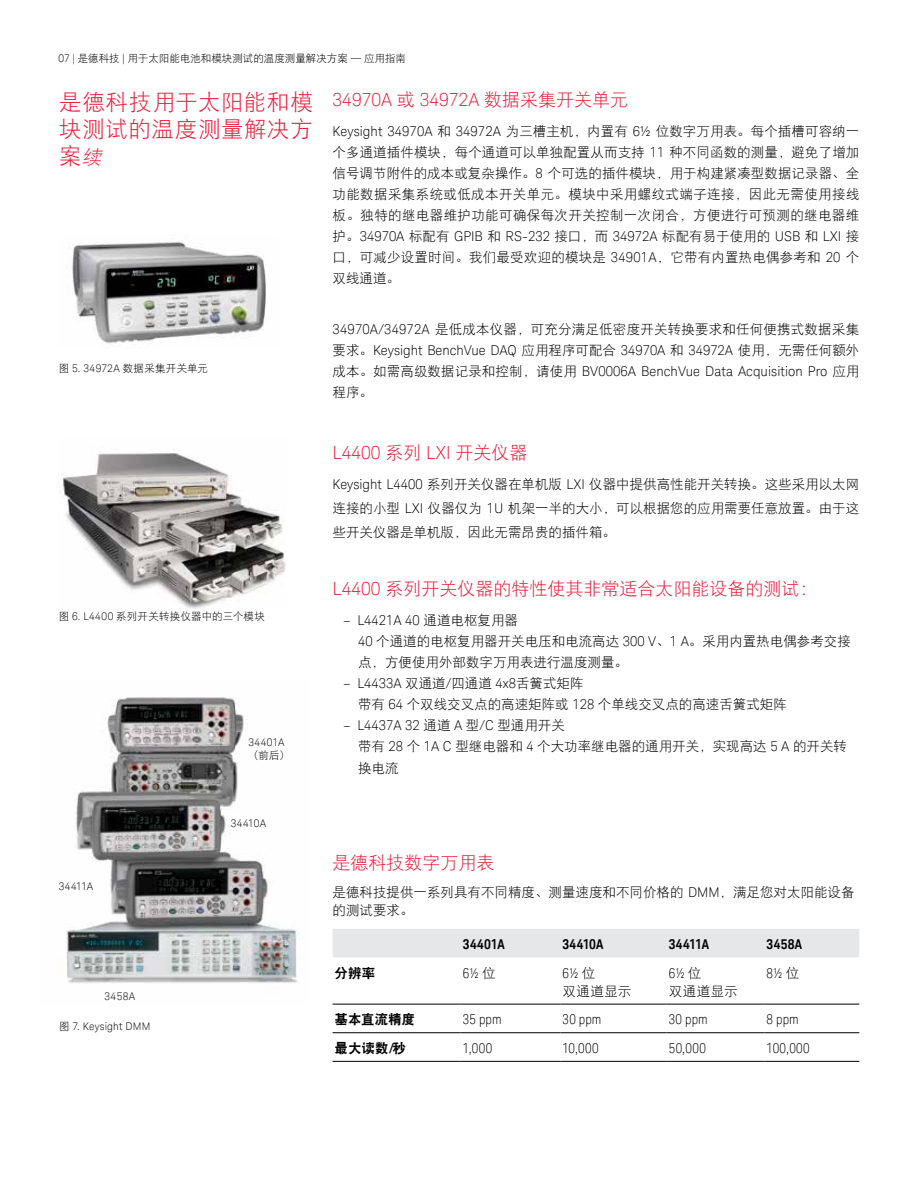
<style>
.page{position:relative;width:918px;height:1188px;background:#fff}
.page>*{position:absolute;margin:0;border:0;box-sizing:border-box;transform-origin:0 0}
.t1{font:22.5px/27px "DFP Hei W3";letter-spacing:.025em;color:#ed1936;text-align:justify}
.t2{font:18px "DFP Hei W3";color:#ed1936}
.t3{font:300 18px "Keysight Sans";color:#ed1936}
.t4{font:13.5px/21px "DFP Hei W3";color:#000}
.t5{font:300 13.5px/21px "Keysight Sans";color:#000}
.t6{font:300 condensed 13.5px "Keysight Sans";letter-spacing:.02em;color:#000}
.t7{font:700 13.5px "Keysight Sans Condensed";letter-spacing:.02em;color:#000}
.t8{font:13.5px "DFP Hei W9";color:#000}
.t9{font:10.5px "DFP Hei W3";color:#000}
.t10{font:300 10.5px "Keysight Sans";letter-spacing:.02em;color:#000}
.t11{font:10.5px "DFP Hei W3";letter-spacing:.03em;color:#000}
.s1{font-family:"Keysight Sans";font-weight:300}
.s2{font-style:italic;font-size:19.5px}
.s3{font-family:"DFP Hei W3";font-weight:400}
.s4{font-family:"DFP Hei W3";font-weight:400;font-stretch:normal}
.s5{font-family:"Keysight Sans Condensed";font-weight:700}
</style>
<div class="page">
<img style="left:72px;top:241px;width:194px;height:103px">
<img style="left:62px;top:450px;width:224px;height:159px">
<div style="left:333px;top:929px;width:526px;height:28px;background:#e6e7e8"></div>
<hr style="left:333px;top:1004px;width:128px;height:1px;background:#000">
<hr style="left:461px;top:1004px;width:99px;height:1px;background:#000">
<hr style="left:560px;top:1004px;width:107px;height:1px;background:#000">
<hr style="left:667px;top:1004px;width:98px;height:1px;background:#000">
<hr style="left:765px;top:1004px;width:94px;height:1px;background:#000">
<hr style="left:333px;top:1032px;width:128px;height:1px;background:#000">
<hr style="left:461px;top:1032px;width:99px;height:1px;background:#000">
<hr style="left:560px;top:1032px;width:107px;height:1px;background:#000">
<hr style="left:667px;top:1032px;width:98px;height:1px;background:#000">
<hr style="left:765px;top:1032px;width:94px;height:1px;background:#000">
<hr style="left:333px;top:1061px;width:128px;height:1px;background:#000">
<hr style="left:461px;top:1061px;width:99px;height:1px;background:#000">
<hr style="left:560px;top:1061px;width:107px;height:1px;background:#000">
<hr style="left:667px;top:1061px;width:98px;height:1px;background:#000">
<hr style="left:765px;top:1061px;width:94px;height:1px;background:#000">
<img style="left:66px;top:697px;width:234px;height:286px">
<p class="t9" style="left:59px;top:52px;width:349px"><span class="s1">07 |</span> 是德科技 <span class="s1">|</span> 用于太阳能电池和模块测试的温度测量解决方案 — 应用指南</p>
<h1 class="t1" style="left:59px;top:88px;width:255px">是德科技用于太阳能和模块测试的温度测量解决方案<span class="s2">续</span></h1>
<p class="t11" style="left:59px;top:363px;width:151px">图 <span class="s1">5. 34972A</span> 数据采集开关单元</p>
<p class="t9" style="left:59px;top:611px;width:208px">图 <span class="s1">6. L4400</span> 系列开关转换仪器中的三个模块</p>
<p class="t10" style="left:248px;top:736px;width:38px">34401A</p>
<p class="t9" style="left:248px;top:750px;width:43px">（前后）</p>
<p class="t10" style="left:59px;top:880px;width:36px">34411A</p>
<p class="t10" style="left:104px;top:990px;width:32px">3458A</p>
<p class="t10" style="left:59px;top:1021px;width:93px"><span class="s3">图</span> 7. Keysight DMM</p>
<p class="t10" style="left:231px;top:817px;width:37px">34410A</p>
<h2 class="t3" style="left:333px;top:89px;width:297px">34970A <span class="s3">或</span> 34972A <span class="s3">数据采集开关单元</span></h2>
<p class="t4" style="left:333px;top:121px;width:528px;text-align:justify"><span class="s1">Keysight 34970A</span> 和 <span class="s1">34972A</span> 为三槽主机，内置有 <span class="s1">6½</span> 位数字万用表。每个插槽可容纳一个多通道插件模块，每个通道可以单独配置从而支持 <span class="s1">11</span> 种不同函数的测量，避免了增加信号调节附件的成本或复杂操作。<span class="s1">8</span> 个可选的插件模块，用于构建紧凑型数据记录器、全功能数据采集系统或低成本开关单元。模块中采用螺纹式端子连接，因此无需使用接线板。独特的继电器维护功能可确保每次开关控制一次闭合，方便进行可预测的继电器维</p>
<p class="t5" style="left:333px;top:226px;width:528px"><span class="s3">护。</span>34970A <span class="s3">标配有</span> GPIB <span class="s3">和</span> RS-232 <span class="s3">接口，而</span> 34972A <span class="s3">标配有易于使用的</span> USB <span class="s3">和</span> LXI <span class="s3">接</span></p>
<p class="t4" style="left:333px;top:247px;width:528px">口，可减少设置时间。我们最受欢迎的模块是 <span class="s1">34901A</span>，它带有内置热电偶参考和 <span class="s1">20</span> 个双线通道。</p>
<p class="t4" style="left:333px;top:318px;width:528px"><span class="s1">34970A/34972A</span> 是低成本仪器，可充分满足低密度开关转换要求和任何便携式数据采集</p>
<p class="t5" style="left:333px;top:339px;width:528px"><span class="s3">要求。</span>Keysight BenchVue DAQ <span class="s3">应用程序可配合</span> 34970A <span class="s3">和</span> 34972A <span class="s3">使用，无需任何额外成本。如需高级数据记录和控制，请使用</span> BV0006A BenchVue Data Acquisition Pro <span class="s3">应用</span></p>
<p class="t4" style="left:333px;top:381px;width:42px">程序。</p>
<h2 class="t3" style="left:333px;top:442px;width:197px">L4400 <span class="s3">系列</span> LXI <span class="s3">开关仪器</span></h2>
<p class="t4" style="left:333px;top:472px;width:528px;line-height:24px;text-align:justify"><span class="s1">Keysight L4400</span> 系列开关仪器在单机版 <span class="s1">LXI</span> 仪器中提供高性能开关转换。这些采用以太网连接的小型 <span class="s1">LXI</span> 仪器仅为 <span class="s1">1U</span> 机架一半的大小，可以根据您的应用需要任意放置。由于这些开关仪器是单机版，因此无需昂贵的插件箱。</p>
<h2 class="t2" style="left:333px;top:579px;width:486px"><span class="s1">L4400</span> 系列开关仪器的特性使其非常适合太阳能设备的测试：</h2>
<p class="t5" style="left:343px;top:610px;width:176px">– L4421A 40 <span class="s3">通道电枢复用器</span></p>
<p class="t4" style="left:358px;top:631px;width:494px"><span class="s1">40</span> 个通道的电枢复用器开关电压和电流高达 <span class="s1">300 V</span>、<span class="s1">1 A</span>。采用内置热电偶参考交接点，方便使用外部数字万用表进行温度测量。</p>
<p class="t5" style="left:343px;top:673px;width:242px">– L4433A <span class="s3">双通道</span>/<span class="s3">四通道</span> 4x8<span class="s3">舌簧式矩阵</span></p>
<p class="t4" style="left:358px;top:694px;width:430px">带有 <span class="s1">64</span> 个双线交叉点的高速矩阵或 <span class="s1">128</span> 个单线交叉点的高速舌簧式矩阵</p>
<p class="t5" style="left:343px;top:715px;width:223px">– L4437A 32 <span class="s3">通道</span> A <span class="s3">型</span>/C <span class="s3">型通用开关</span></p>
<p class="t4" style="left:358px;top:736px;width:491px">带有 <span class="s1">28</span> 个 <span class="s1">1A C</span> 型继电器和 <span class="s1">4</span> 个大功率继电器的通用开关，实现高达 <span class="s1">5 A</span> 的开关转换电流</p>
<h2 class="t2" style="left:333px;top:853px;width:163px">是德科技数字万用表</h2>
<p class="t4" style="left:333px;top:883px;width:524px;line-height:18px">是德科技提供一系列具有不同精度、测量速度和不同价格的 <span class="s1">DMM</span>，满足您对太阳能设备的测试要求。</p>
<p class="t7" style="left:463px;top:936px;width:43px">34401A</p>
<p class="t7" style="left:563px;top:936px;width:42px">34410A</p>
<p class="t7" style="left:669px;top:936px;width:42px">34411A</p>
<p class="t7" style="left:767px;top:936px;width:37px">3458A</p>
<p class="t8" style="left:335px;top:965px;width:42px">分辨率</p>
<p class="t6" style="left:463px;top:965px;width:34px">6½ <span class="s4">位</span></p>
<p class="t6" style="left:563px;top:965px;width:34px">6½ <span class="s4">位</span></p>
<p class="t4" style="left:563px;top:980px;width:70px">双通道显示</p>
<p class="t6" style="left:669px;top:965px;width:34px">6½ <span class="s4">位</span></p>
<p class="t4" style="left:669px;top:980px;width:70px">双通道显示</p>
<p class="t6" style="left:767px;top:965px;width:34px">8½ <span class="s4">位</span></p>
<p class="t8" style="left:335px;top:1012px;width:82px">基本直流精度</p>
<p class="t6" style="left:463px;top:1011px;width:40px">35 ppm</p>
<p class="t6" style="left:563px;top:1011px;width:40px">30 ppm</p>
<p class="t6" style="left:669px;top:1011px;width:40px">30 ppm</p>
<p class="t6" style="left:767px;top:1011px;width:34px">8 ppm</p>
<p class="t8" style="left:335px;top:1041px;width:73px">最大读数<span class="s5">/</span>秒</p>
<p class="t6" style="left:463px;top:1040px;width:31px">1,000</p>
<p class="t6" style="left:563px;top:1040px;width:38px">10,000</p>
<p class="t6" style="left:669px;top:1040px;width:39px">50,000</p>
<p class="t6" style="left:767px;top:1040px;width:45px">100,000</p>
</div>
